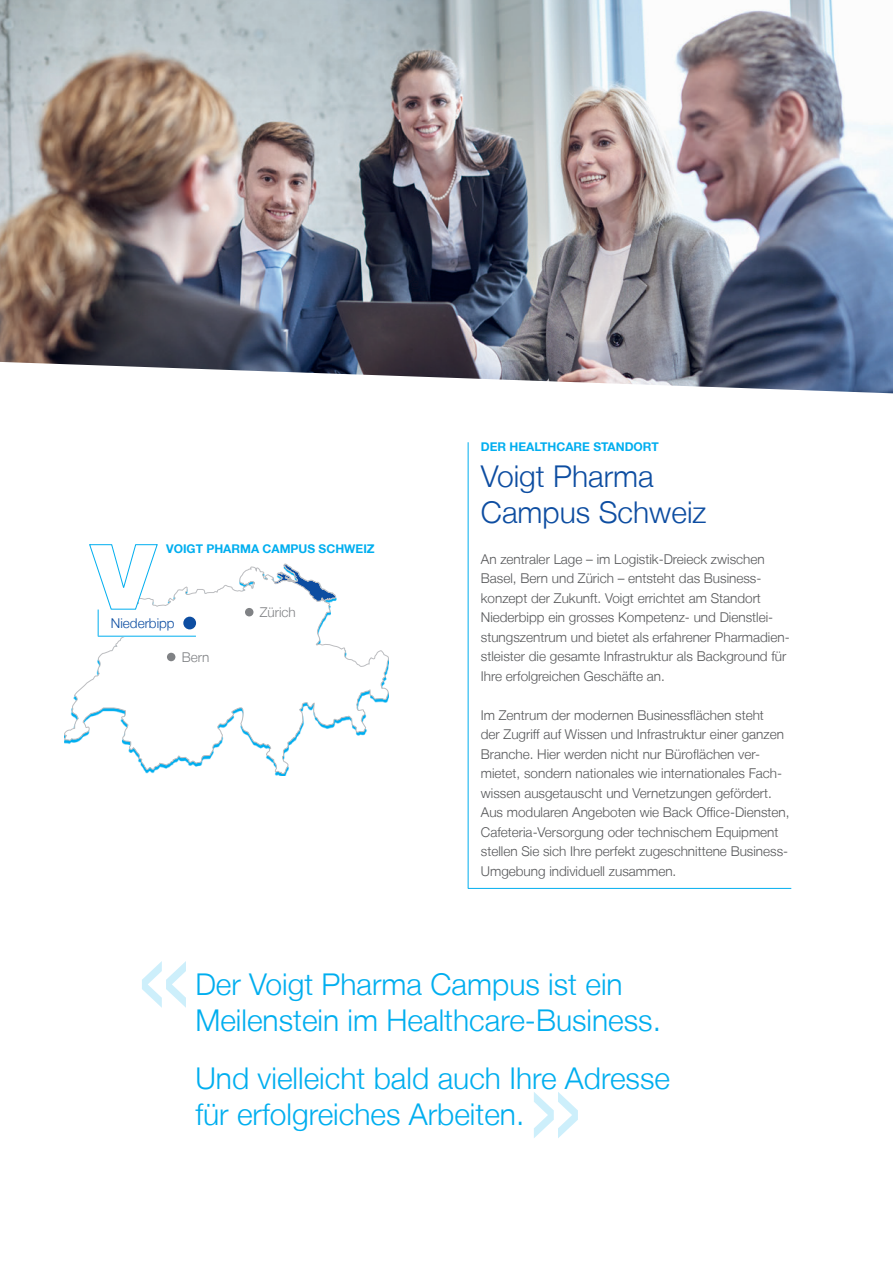
<style>
.page{position:relative;width:893px;height:1263px;background:#fff}
.page>*{position:absolute;margin:0;border:0;box-sizing:border-box;transform-origin:0 0}
.t1{font:300 150px "Helvetica Neue LT";color:#00aeef}
.t2{font:300 30px/36px "Helvetica Neue LT";color:#00aeef}
.t3{font:300 30px/36px "Helvetica Neue LT";color:#0d4da1}
.t4{font:300 13.5px/19.5px "Helvetica Neue LT";color:#57585a}
.t5{font:300 13.5px "Helvetica Neue LT";color:#808285}
.t6{font:300 13.5px "Helvetica Neue LT";color:#0d4da1}
.t7{font:700 12px "Helvetica Neue LT";color:#00aeef}
</style>
<div class="page">
<img style="left:0;top:0;width:893px;height:393px">
<svg style="left:64px;top:563px;width:325px;height:211px"></svg>
<div style="left:167px;top:653px;width:8px;height:8px;background:#808285;border-radius:50%"></div>
<div style="left:245px;top:608px;width:8px;height:8px;background:#808285;border-radius:50%"></div>
<div style="left:98px;top:609px;width:98px;height:27px;background:#fff"></div>
<hr style="left:98px;top:636px;width:98px;height:1px;background:#00aeef">
<div style="left:183px;top:617px;width:13px;height:12px;background:#0d4da1;border-radius:50%"></div>
<svg style="left:89px;top:544px;width:69px;height:92px"></svg>
<hr style="left:468px;top:442px;width:1px;height:446px;background:#00aeef">
<hr style="left:468px;top:888px;width:323px;height:1px;background:#00aeef">
<p class="t7" style="left:166px;top:541px;width:210px">VOIGT PHARMA CAMPUS SCHWEIZ</p>
<p class="t6" style="left:111px;top:615px;width:65px">Niederbipp</p>
<p class="t5" style="left:182px;top:649px;width:29px">Bern</p>
<p class="t5" style="left:260px;top:604px;width:38px">Zürich</p>
<p class="t7" style="left:481px;top:439px;width:179px">DER HEALTHCARE STANDORT</p>
<h2 class="t3" style="left:481px;top:457px;width:227px">Voigt Pharma<br>Campus Schweiz</h2>
<p class="t4" style="left:481px;top:549px;width:310px">An zentraler Lage – im Logistik-Dreieck zwischen Basel, Bern und Zürich – entsteht das Business&shy;konzept der Zukunft. Voigt errichtet am Standort Niederbipp ein grosses Kompetenz- und Dienstlei&shy;stungszentrum und bietet als erfahrener Pharmadien&shy;stleister die gesamte Infrastruktur als Background für Ihre erfolgreichen Geschäfte an.</p>
<p class="t4" style="left:481px;top:705px;width:310px">Im Zentrum der modernen Businessflächen steht<br>der Zugriff auf Wissen und Infrastruktur einer ganzen Branche. Hier werden nicht nur Büroflächen ver&shy;mietet, sondern nationales wie internationales Fach&shy;wissen ausgetauscht und Vernetzungen gefördert.<br>Aus modularen Angeboten wie Back Office-Diensten, Cafeteria-Versorgung oder technischem Equipment stellen Sie sich Ihre perfekt zugeschnittene Business-Umgebung individuell zusammen.</p>
<h1 class="t1" style="left:133px;top:880px;width:65px">«</h1>
<h2 class="t2" style="left:195px;top:966px;width:467px">Der Voigt Pharma Campus ist ein<br>Meilenstein im Healthcare-Business.</h2>
<h2 class="t2" style="left:195px;top:1059px;width:476px">Und vielleicht bald auch Ihre Adresse für erfolgreiches Arbeiten.</h2>
<h1 class="t1" style="left:523px;top:1011px;width:65px">»</h1>
</div>
